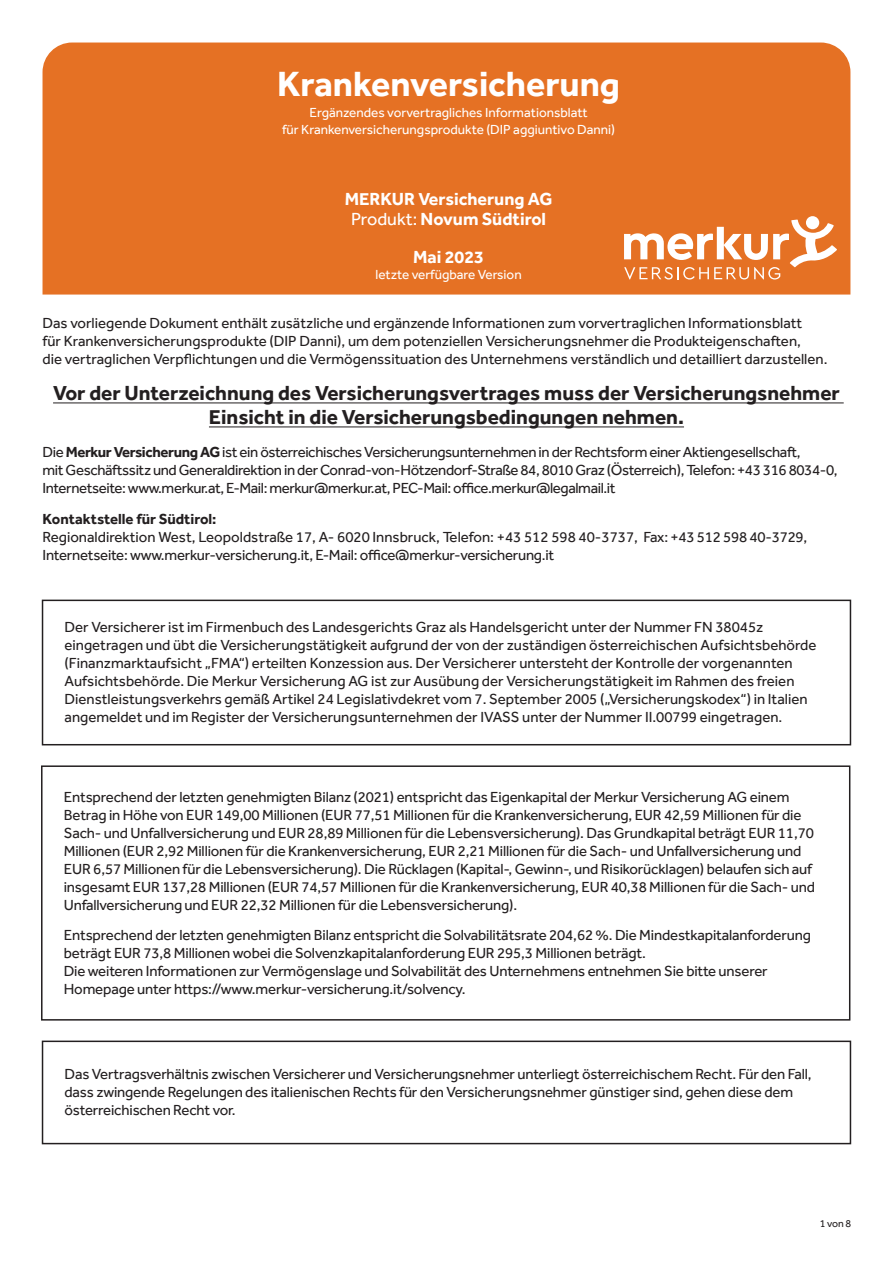
<style>
.page{position:relative;width:893px;height:1263px;background:#fff}
.page>*{position:absolute;margin:0;border:0;box-sizing:border-box;transform-origin:0 0}
.t1{font:700 36px "Effra";color:#fff}
.t2{font:700 21px/24px "Effra";color:#231f20;text-align:center}
.t3{font:700 18px/20.4px "Effra";color:#fff;text-align:center}
.t4{font:15px/18px "Effra";letter-spacing:-.01em;color:#231f20}
.t5{font:13.5px/16.5px "Effra";color:#fff;text-align:center}
.t6{font:10.5px "Effra";color:#231f20}
.s1{font-weight:400}
.s2{font-weight:700}
</style>
<div class="page">
<div style="left:43px;top:43px;width:807px;height:252px;background:#e57124"></div>
<hr style="left:53px;top:402px;width:791px;height:1px;background:#231f20">
<hr style="left:209px;top:426px;width:475px;height:1px;background:#231f20">
<svg style="left:41px;top:599px;width:811px;height:147px"></svg>
<svg style="left:41px;top:765px;width:810px;height:256px"></svg>
<svg style="left:41px;top:1040px;width:811px;height:105px"></svg>
<svg style="left:624px;top:219px;width:213px;height:60px"></svg>
<div style="left:806px;top:216px;width:13px;height:13px;background:#fff;border-radius:50%"></div>
<p class="t1" style="left:277px;top:62px;width:345px">Krankenversicherung</p>
<p class="t5" style="left:282px;top:104px;width:335px">Ergänzendes vorvertragliches Informationsblatt<br>für Krankenversicherungsprodukte (DIP aggiuntivo Danni)</p>
<p class="t3" style="left:345px;top:188px;width:209px">MERKUR Versicherung AG<br><span class="s1">Produkt:</span> Novum Südtirol</p>
<p class="t3" style="left:413px;top:246px;width:72px">Mai 2023</p>
<p class="t5" style="left:376px;top:266px;width:148px">letzte verfügbare Version</p>
<p class="t4" style="left:43px;top:314px;width:786px">Das vorliegende Dokument enthält zusätzliche und ergänzende Informationen zum vorvertraglichen Informationsblatt<br>für Krankenversicherungsprodukte (DIP Danni), um dem potenziellen Versicherungsnehmer die Produkteigenschaften,<br>die vertraglichen Verpflichtungen und die Vermögenssituation des Unternehmens verständlich und detailliert darzustellen.</p>
<p class="t2" style="left:53px;top:380px;width:788px">Vor der Unterzeichnung des Versicherungsvertrages muss der Versicherungsnehmer<br>Einsicht in die Versicherungsbedingungen nehmen.</p>
<p class="t4" style="left:43px;top:443px;width:797px">Die <span class="s2">Merkur Versicherung AG</span> ist ein österreichisches Versicherungsunternehmen in der Rechtsform einer Aktiengesellschaft,<br>mit Geschäftssitz und Generaldirektion in der Conrad-von-Hötzendorf-Straße 84, 8010 Graz (Österreich), Telefon: +43 316 8034-0,<br>Internetseite: www.merkur.at, E-Mail: merkur@merkur.at, PEC-Mail: office.merkur@legalmail.it</p>
<p class="t4" style="left:43px;top:509px;width:766px"><span class="s2">Kontaktstelle für Südtirol:<br></span>Regionaldirektion West, Leopoldstraße 17, A- 6020 Innsbruck, Telefon: +43 512 598 40-3737, Fax: +43 512 598 40-3729,<br>Internetseite: www.merkur-versicherung.it, E-Mail: office@merkur-versicherung.it</p>
<p class="t4" style="left:65px;top:618px;width:753px">Der Versicherer ist im Firmenbuch des Landesgerichts Graz als Handelsgericht unter der Nummer FN 38045z eingetragen und übt die Versicherungstätigkeit aufgrund der von der zuständigen österreichischen Aufsichtsbehörde (Finanzmarktaufsicht „FMA“) erteilten Konzession aus. Der Versicherer untersteht der Kontrolle der vorgenannten Aufsichtsbehörde. Die Merkur Versicherung AG ist zur Ausübung der Versicherungstätigkeit im Rahmen des freien Dienstleistungsverkehrs gemäß Artikel 24 Legislativdekret vom 7. September 2005 („Versicherungskodex“) in Italien angemeldet und im Register der Versicherungsunternehmen der IVASS unter der Nummer II.00799 eingetragen.</p>
<p class="t4" style="left:64px;top:787px;width:753px">Entsprechend der letzten genehmigten Bilanz (2021) entspricht das Eigenkapital der Merkur Versicherung AG einem Betrag in Höhe von EUR 149,00 Millionen (EUR 77,51 Millionen für die Krankenversicherung, EUR 42,59 Millionen für die Sach- und Unfallversicherung und EUR 28,89 Millionen für die Lebensversicherung). Das Grundkapital beträgt EUR 11,70<br>Millionen (EUR 2,92 Millionen für die Krankenversicherung, EUR 2,21 Millionen für die Sach- und Unfallversicherung und EUR 6,57 Millionen für die Lebensversicherung). Die Rücklagen (Kapital-, Gewinn-, und Risikorücklagen) belaufen sich auf insgesamt EUR 137,28 Millionen (EUR 74,57 Millionen für die Krankenversicherung, EUR 40,38 Millionen für die Sach- und Unfallversicherung und EUR 22,32 Millionen für die Lebensversicherung).</p>
<p class="t4" style="left:64px;top:926px;width:749px">Entsprechend der letzten genehmigten Bilanz entspricht die Solvabilitätsrate 204,62 %. Die Mindestkapitalanforderung beträgt EUR 73,8 Millionen wobei die Solvenzkapitalanforderung EUR 295,3 Millionen beträgt.<br>Die weiteren Informationen zur Vermögenslage und Solvabilität des Unternehmens entnehmen Sie bitte unserer Homepage unter https://www.merkur-versicherung.it/solvency.</p>
<p class="t4" style="left:65px;top:1065px;width:749px">Das Vertragsverhältnis zwischen Versicherer und Versicherungsnehmer unterliegt österreichischem Recht. Für den Fall, dass zwingende Regelungen des italienischen Rechts für den Versicherungsnehmer günstiger sind, gehen diese dem österreichischen Recht vor.</p>
<p class="t6" style="left:820px;top:1218px;width:33px">1 von 8</p>
</div>
